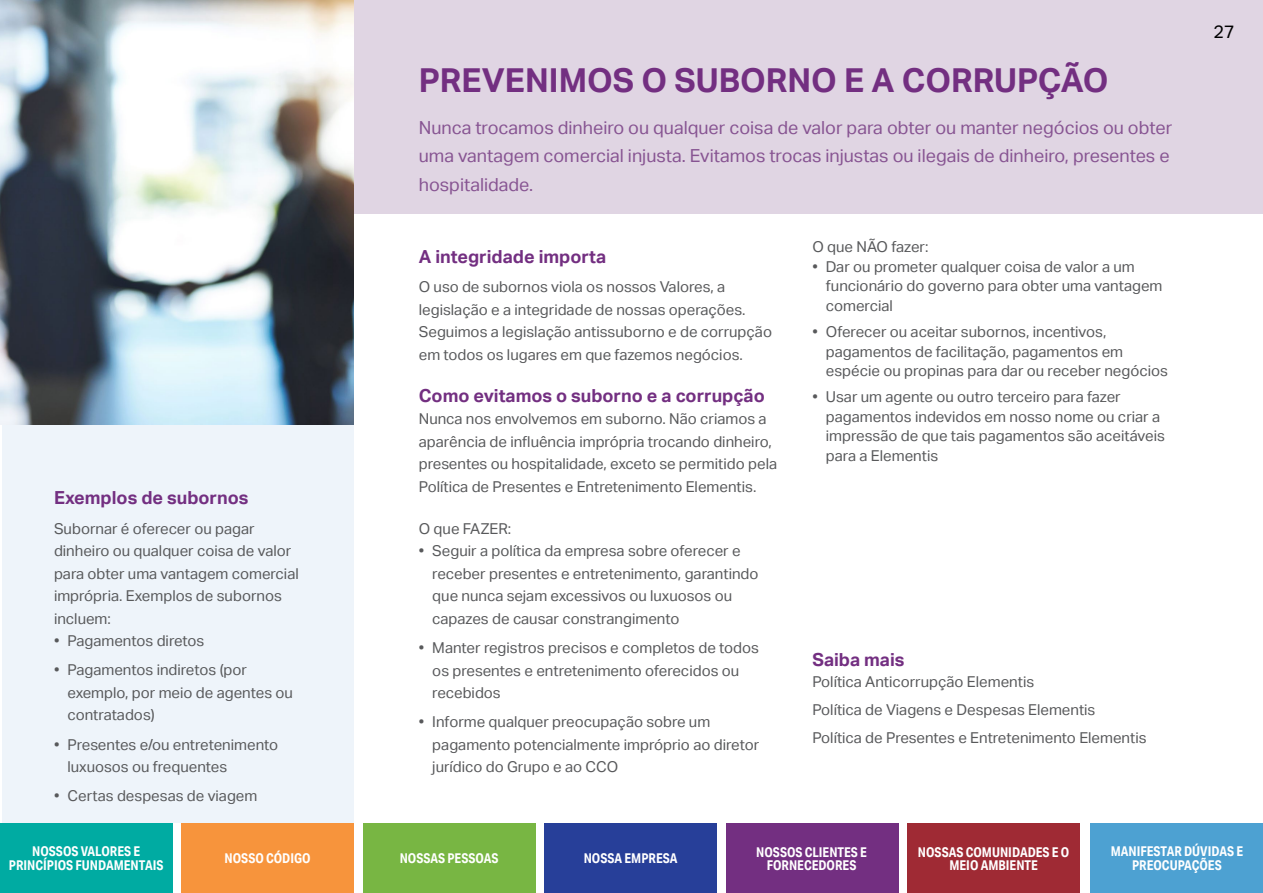
<style>
.page{position:relative;width:1263px;height:893px;background:#fff}
.page>*{position:absolute;margin:0;border:0;box-sizing:border-box;transform-origin:0 0}
.t1{font:700 33px "Aktiv Grotesk";color:#732f81}
.t2{font:18px/28.5px "Aktiv Grotesk";color:#875492}
.t3{font:700 18px "Aktiv Grotesk";color:#732f81}
.t4{font:18px "Aktiv Grotesk";color:#000}
.t5{font:15px/22.5px "Aktiv Grotesk";color:#58595b}
.t6{font:700 13.5px/13.5px "Aktiv Grotesk Cd";color:#fff;text-align:center}
</style>
<div class="page">
<div style="left:3px;top:425px;width:351px;height:398px;background:#eef4fa"></div>
<div style="left:0;top:0;width:1263px;height:213px;background:#e0d5e3"></div>
<img style="left:0;top:0;width:354px;height:425px">
<div style="left:0;top:824px;width:172px;height:69px;background:#00aba2"></div>
<div style="left:182px;top:824px;width:172px;height:69px;background:#f7943c"></div>
<div style="left:363px;top:824px;width:172px;height:69px;background:#78b643"></div>
<div style="left:907px;top:824px;width:173px;height:69px;background:#9f2a34"></div>
<div style="left:1091px;top:824px;width:172px;height:69px;background:#4da1d2"></div>
<div style="left:726px;top:824px;width:172px;height:69px;background:#732f81"></div>
<div style="left:544px;top:823px;width:173px;height:70px;background:#273f99"></div>
<p class="t3" style="left:54px;top:488px;width:196px">Exemplos de subornos</p>
<p class="t5" style="left:54px;top:517px;width:246px">Subornar é oferecer ou pagar dinheiro ou qualquer coisa de valor para obter uma vantagem comercial imprópria. Exemplos de subornos incluem:</p>
<p class="t5" style="left:54px;top:630px;width:152px">• Pagamentos diretos</p>
<p class="t5" style="left:68px;top:659px;width:227px;text-indent:-14px">• Pagamentos indiretos (por exemplo, por meio de agentes ou contratados)</p>
<p class="t5" style="left:68px;top:733px;width:212px;text-indent:-14px">• Presentes e/ou entretenimento luxuosos ou frequentes</p>
<p class="t5" style="left:54px;top:785px;width:205px">• Certas despesas de viagem</p>
<h1 class="t1" style="left:419px;top:61px;width:691px">PREVENIMOS O SUBORNO E A CORRUPÇÃO</h1>
<p class="t2" style="left:419px;top:113px;width:755px">Nunca trocamos dinheiro ou qualquer coisa de valor para obter ou manter negócios ou obter uma vantagem comercial injusta. Evitamos trocas injustas ou ilegais de dinheiro, presentes e hospitalidade.</p>
<p class="t3" style="left:419px;top:246px;width:189px">A integridade importa</p>
<p class="t5" style="left:419px;top:276px;width:355px">O uso de subornos viola os nossos Valores, a legislação e a integridade de nossas operações.<br>Seguimos a legislação antissuborno e de corrupção em todos os lugares em que fazemos negócios.</p>
<p class="t3" style="left:419px;top:385px;width:347px">Como evitamos o suborno e a corrupção</p>
<p class="t5" style="left:419px;top:408px;width:360px">Nunca nos envolvemos em suborno. Não criamos a aparência de influência imprópria trocando dinheiro, presentes ou hospitalidade, exceto se permitido pela Política de Presentes e Entretenimento Elementis.</p>
<p class="t5" style="left:419px;top:517px;width:94px">O que FAZER:</p>
<p class="t5" style="left:432px;top:540px;width:328px;text-indent:-14px">• Seguir a política da empresa sobre oferecer e receber presentes e entretenimento, garantindo que nunca sejam excessivos ou luxuosos ou capazes de causar constrangimento</p>
<p class="t5" style="left:432px;top:637px;width:328px;text-indent:-14px">• Manter registros precisos e completos de todos os presentes e entretenimento oferecidos ou recebidos</p>
<p class="t5" style="left:432px;top:711px;width:328px;text-indent:-14px">• Informe qualquer preocupação sobre um pagamento potencialmente impróprio ao diretor jurídico do Grupo e ao CCO</p>
<p class="t5" style="left:812px;top:236px;width:118px">O que NÃO fazer:</p>
<p class="t5" style="left:826px;top:257px;width:338px;line-height:19.5px;text-indent:-14px">• Dar ou prometer qualquer coisa de valor a um funcionário do governo para obter uma vantagem comercial</p>
<p class="t5" style="left:826px;top:322px;width:344px;line-height:19.5px;text-indent:-14px">• Oferecer ou aceitar subornos, incentivos, pagamentos de facilitação, pagamentos em espécie ou propinas para dar ou receber negócios</p>
<p class="t5" style="left:826px;top:387px;width:340px;line-height:19.5px;text-indent:-14px">• Usar um agente ou outro terceiro para fazer pagamentos indevidos em nosso nome ou criar a impressão de que tais pagamentos são aceitáveis para a Elementis</p>
<p class="t3" style="left:812px;top:650px;width:94px">Saiba mais</p>
<p class="t5" style="left:812px;top:668px;width:336px;line-height:27.8px">Política Anticorrupção Elementis<br>Política de Viagens e Despesas Elementis<br>Política de Presentes e Entretenimento Elementis</p>
<p class="t4" style="left:1213px;top:21px;width:23px">27</p>
<p class="t6" style="left:9px;top:845px;width:156px">NOSSOS VALORES E<br>PRINCÍPIOS FUNDAMENTAIS</p>
<p class="t6" style="left:225px;top:851px;width:88px">NOSSO CÓDIGO</p>
<p class="t6" style="left:400px;top:851px;width:100px">NOSSAS PESSOAS</p>
<p class="t6" style="left:918px;top:845px;width:153px">NOSSAS COMUNIDADES E O<br>MEIO AMBIENTE</p>
<p class="t6" style="left:1111px;top:845px;width:134px">MANIFESTAR DÚVIDAS E<br>PREOCUPAÇÕES</p>
<p class="t6" style="left:756px;top:845px;width:112px">NOSSOS CLIENTES E<br>FORNECEDORES</p>
<p class="t6" style="left:584px;top:851px;width:95px">NOSSA EMPRESA</p>
</div>
